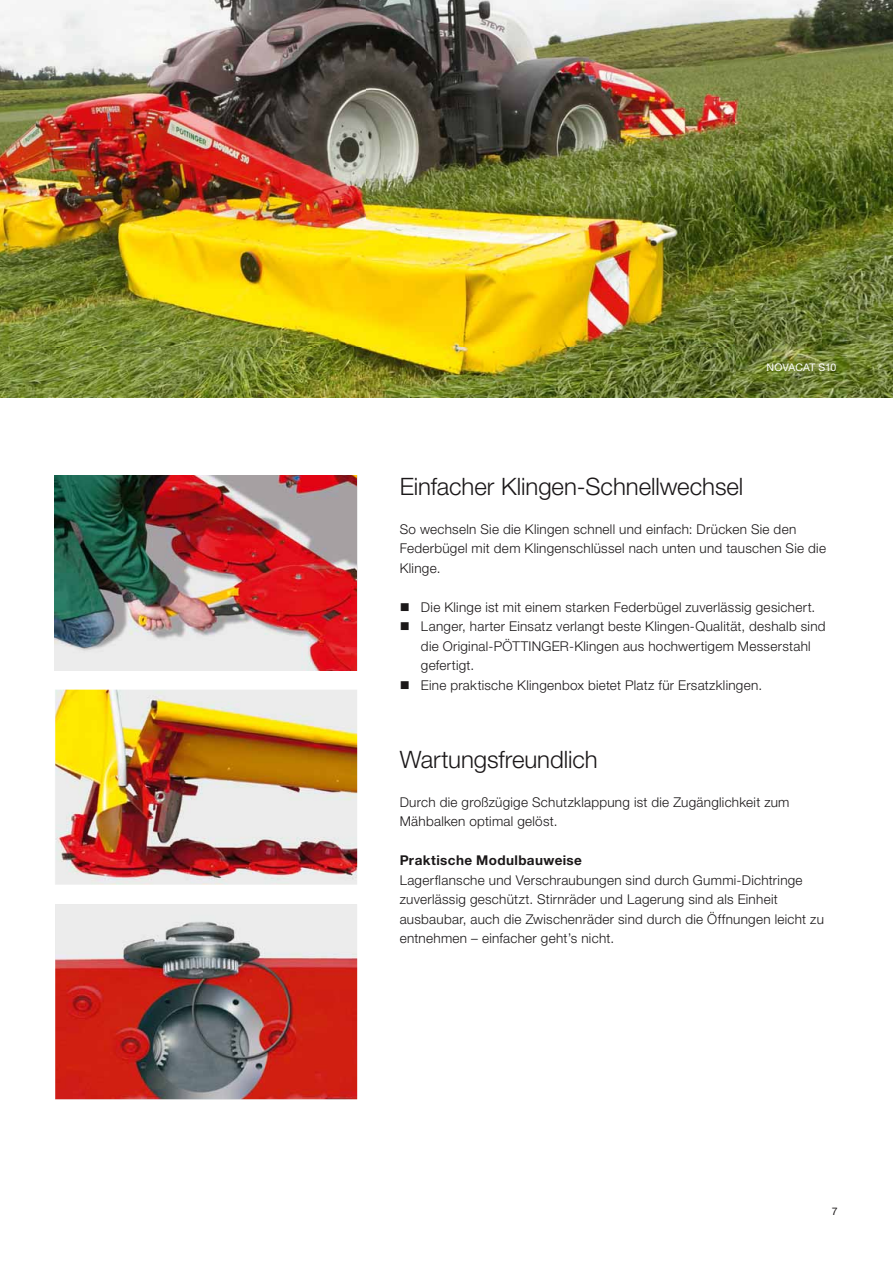
<style>
.page{position:relative;width:893px;height:1263px;background:#fff}
.page>*{position:absolute;margin:0;border:0;box-sizing:border-box;transform-origin:0 0}
.t1{font:300 24px "Helvetica Neue LTW1 G";color:#1b1819}
.t2{font:300 13.5px/19.5px "Helvetica Neue LTW1 G";letter-spacing:.02em;color:#1b1819}
.t3{font:700 13.5px "Helvetica Neue LTW1 G";letter-spacing:.03em;color:#1b1819}
.t4{font:10.5px "Helvetica Neue LTW1 G";letter-spacing:-.005em;color:#fff}
.t5{font:10.5px "Helvetica Neue LTW1 G";color:#1b1819}
</style>
<div class="page">
<img style="left:55px;top:690px;width:302px;height:195px">
<img style="left:0;top:0;width:893px;height:397px">
<img style="left:55px;top:904px;width:302px;height:195px">
<img style="left:55px;top:475px;width:302px;height:195px">
<p class="t4" style="left:766px;top:364px;width:71px">NOVACAT S10</p>
<h1 class="t1" style="left:400px;top:477px;width:345px">Einfacher Klingen-Schnellwechsel</h1>
<p class="t2" style="left:400px;top:521px;width:428px">So wechseln Sie die Klingen schnell und einfach: Drücken Sie den<br>Federbügel mit dem Klingenschlüssel nach unten und tauschen Sie die<br>Klinge.</p>
<p class="t2" style="left:421px;top:599px;width:406px">Die Klinge ist mit einem starken Federbügel zuverlässig gesichert.<br>Langer, harter Einsatz verlangt beste Klingen-Qualität, deshalb sind die Original-PÖTTINGER-Klingen aus hochwertigem Messerstahl gefertigt.<br>Eine praktische Klingenbox bietet Platz für Ersatzklingen.</p>
<h1 class="t1" style="left:400px;top:750px;width:199px">Wartungsfreundlich</h1>
<p class="t2" style="left:400px;top:794px;width:391px">Durch die großzügige Schutz klappung ist die Zugänglichkeit zum<br>Mähbalken optimal gelöst.</p>
<p class="t3" style="left:400px;top:855px;width:184px">Praktische Modulbauweise</p>
<p class="t2" style="left:400px;top:872px;width:426px">Lagerflansche und Verschraubungen sind durch Gummi-Dichtringe zuverlässig geschützt. Stirnräder und Lagerung sind als Einheit ausbaubar, auch die Zwischenräder sind durch die Öffnungen leicht zu entnehmen – einfacher geht’s nicht.</p>
<p class="t5" style="left:832px;top:1207px;width:7px">7</p>
</div>
